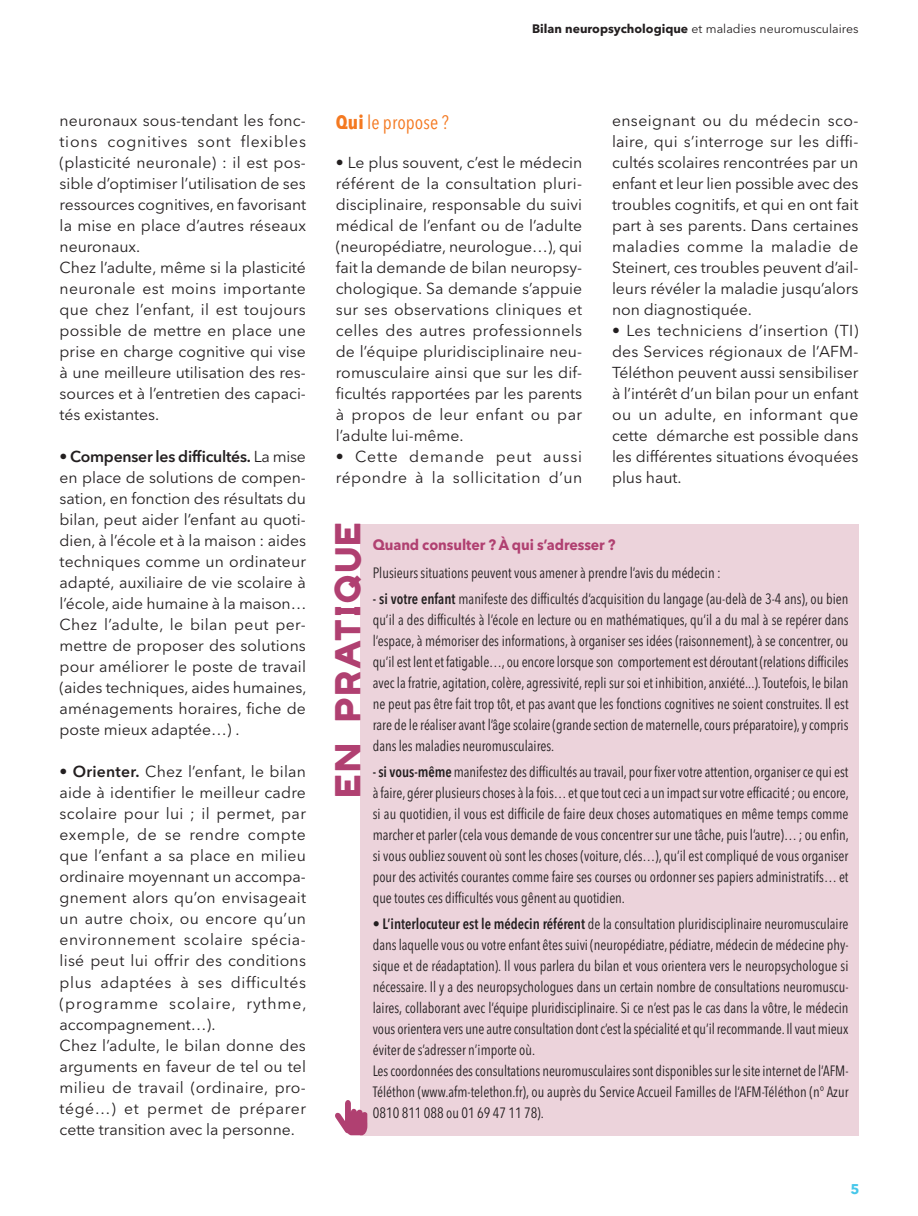
<style>
.page{position:relative;width:918px;height:1216px;background:#fff}
.page>*{position:absolute;margin:0;border:0;box-sizing:border-box;transform-origin:0 0}
.t1{font:700 28px "AFM Telethon";letter-spacing:.1em;color:#b04071}
.t2{font:condensed 19.25px "Avenir Next LT Pro";letter-spacing:.005em;color:#f47921}
.t3{font:15.75px/21px "Avenir Next LT Pro";letter-spacing:.01em;color:#231f20;text-align:justify}
.t4{font:15.75px/21px "Avenir Next LT Pro";letter-spacing:.035em;color:#231f20}
.t5{font:condensed 14.88px/21px "Avenir Next LT Pro";color:#231f20;text-align:justify;scale:.95 1}
.t6{font:700 14.88px "Avenir Next LT Pro";letter-spacing:-.005em;color:#b04071;scale:.95 1}
.t7{font:700 14px "Avenir Next LT Pro";color:#47c7ea}
.t8{font:12.25px "Avenir Next LT Pro";color:#231f20}
.s1{font-weight:700}
.s2{font-weight:600}
</style>
<div class="page">
<div style="left:336px;top:523px;width:522px;height:612px;background:#ecd3db"></div>
<div style="left:327px;top:522px;width:33px;height:630px;background:#fff"></div>
<svg style="left:335px;top:1100px;width:32px;height:35px"></svg>
<p class="t8" style="left:532px;top:23px;width:328px"><span class="s1">Bilan neuropsychologique</span> et maladies neuromusculaires</p>
<p class="t3" style="left:60px;top:111px;width:248px;text-align:left">neuronaux sous-tendant les fonc&shy;tions cognitives sont flexibles (plasticité neuronale) : il est pos&shy;sible d’optimiser l’utilisation de ses ressources cognitives, en favorisant la mise en place d’autres réseaux neuronaux.<br>Chez l’adulte, même si la plasticité neuronale est moins importante que chez l’enfant, il est toujours possible de mettre en place une prise en charge cognitive qui vise à une meilleure utilisation des res&shy;sources et à l’entretien des capaci&shy;tés existantes.</p>
<p class="t3" style="left:60px;top:447px;width:248px">• <span class="s2">Compenser les difficultés.</span> La mise en place de solutions de compen&shy;sation, en fonction des résultats du bilan, peut aider l’enfant au quoti&shy;dien, à l’école et à la maison : aides techniques comme un ordinateur adapté, auxiliaire de vie scolaire à l’école, aide humaine à la maison… Chez l’adulte, le bilan peut per&shy;mettre de proposer des solutions pour améliorer le poste de travail (aides techniques, aides humaines, aménagements horaires, fiche de poste mieux adaptée…) .</p>
<p class="t3" style="left:60px;top:762px;width:248px;text-align:left">• <span class="s2">Orienter.</span> Chez l’enfant, le bilan aide à identifier le meilleur cadre scolaire pour lui ; il permet, par exemple, de se rendre compte que l’enfant a sa place en milieu ordinaire moyennant un accompa&shy;gnement alors qu’on envisageait un autre choix, ou encore qu’un environnement scolaire spécia&shy;lisé peut lui offrir des conditions plus adaptées à ses difficultés (programme scolaire, rythme, accompagnement…).<br>Chez l’adulte, le bilan donne des arguments en faveur de tel ou tel milieu de travail (ordinaire, pro&shy;tégé…) et permet de préparer cette transition avec la personne.</p>
<p class="t2" style="left:336px;top:114px;width:115px"><span class="s1">Qui</span> le propose ?</p>
<p class="t3" style="left:336px;top:153px;width:248px">• Le plus souvent, c’est le médecin référent de la consultation pluri&shy;disciplinaire, responsable du suivi médical de l’enfant ou de l’adulte (neuropédiatre, neurologue…), qui fait la demande de bilan neuropsy&shy;chologique. Sa demande s’appuie sur ses observations cliniques et celles des autres professionnels de l’équipe pluridisciplinaire neu&shy;romusculaire ainsi que sur les dif&shy;ficultés rapportées par les parents à propos de leur enfant ou par l’adulte lui-même.</p>
<p class="t4" style="left:336px;top:447px;width:248px">• Cette demande peut aussi répondre à la sollicitation d’un</p>
<p class="t3" style="left:612px;top:111px;width:248px">enseignant ou du médecin sco&shy;laire, qui s’interroge sur les diffi&shy;cultés scolaires rencontrées par un enfant et leur lien possible avec des troubles cognitifs, et qui en ont fait part à ses parents. Dans certaines maladies comme la maladie de Steinert, ces troubles peuvent d’ail&shy;leurs révéler la maladie jusqu’alors non diagnostiquée.</p>
<p class="t3" style="left:612px;top:321px;width:248px">• Les techniciens d’insertion (TI) des Services régionaux de l’AFM-Téléthon peuvent aussi sensibiliser à l’intérêt d’un bilan pour un enfant ou un adulte, en informant que cette démarche est possible dans les différentes situations évoquées plus haut.</p>
<h1 class="t1" style="left:337px;top:796px;width:275px;rotate:-90deg">EN PRATIQUE</h1>
<p class="t6" style="left:373px;top:539px;width:257px">Quand consulter ? À qui s’adresser ?</p>
<p class="t5" style="left:373px;top:563px;width:368px">Plusieurs situations peuvent vous amener à prendre l’avis du médecin :</p>
<p class="t5" style="left:373px;top:589px;width:502px"><span class="s2">- si votre enfant</span> manifeste des difficultés d’acquisition du langage (au-delà de 3-4 ans), ou bien qu’il a des difficultés à l’école en lecture ou en mathématiques, qu’il a du mal à se repérer dans l’espace, à mémoriser des informations, à organiser ses idées (raisonnement), à se concentrer, ou qu’il est lent et fatigable…, ou encore lorsque son comportement est déroutant (relations difficiles avec la fratrie, agitation, colère, agressivité, repli sur soi et inhibition, anxiété...). Toutefois, le bilan ne peut pas être fait trop tôt, et pas avant que les fonctions cognitives ne soient construites. Il est rare de le réaliser avant l’âge scolaire (grande section de maternelle, cours préparatoire), y compris dans les maladies neuromusculaires.</p>
<p class="t5" style="left:373px;top:762px;width:503px"><span class="s2">- si vous-même</span> manifestez des difficultés au travail, pour fixer votre attention, organiser ce qui est à faire, gérer plusieurs choses à la fois… et que tout ceci a un impact sur votre efficacité ; ou encore, si au quotidien, il vous est difficile de faire deux choses automatiques en même temps comme marcher et parler (cela vous demande de vous concentrer sur une tâche, puis l’autre)… ; ou enfin, si vous oubliez souvent où sont les choses (voiture, clés…), qu’il est compliqué de vous organiser pour des activités courantes comme faire ses courses ou ordonner ses papiers administratifs… et que toutes ces difficultés vous gênent au quotidien.</p>
<p class="t5" style="left:373px;top:914px;width:502px;text-align:left">• <span class="s2">L’interlocuteur est le médecin référent</span> de la consultation pluridisciplinaire neuromusculaire dans laquelle vous ou votre enfant êtes suivi (neuropédiatre, pédiatre, médecin de médecine phy&shy;sique et de réadaptation). Il vous parlera du bilan et vous orientera vers le neuropsychologue si nécessaire. Il y a des neuropsychologues dans un certain nombre de consultations neuromuscu&shy;laires, collaborant avec l’équipe pluridisciplinaire. Si ce n’est pas le cas dans la vôtre, le médecin vous orientera vers une autre consultation dont c’est la spécialité et qu’il recommande. Il vaut mieux éviter de s’adresser n’importe où.<br>Les coordonnées des consultations neuromusculaires sont disponibles sur le site internet de l’AFM-Téléthon (www.afm-telethon.fr), ou auprès du Service Accueil Familles de l’AFM-Téléthon (n° Azur 0810 811 088 ou 01 69 47 11 78).</p>
<p class="t7" style="left:850px;top:1183px;width:11px">5</p>
</div>
